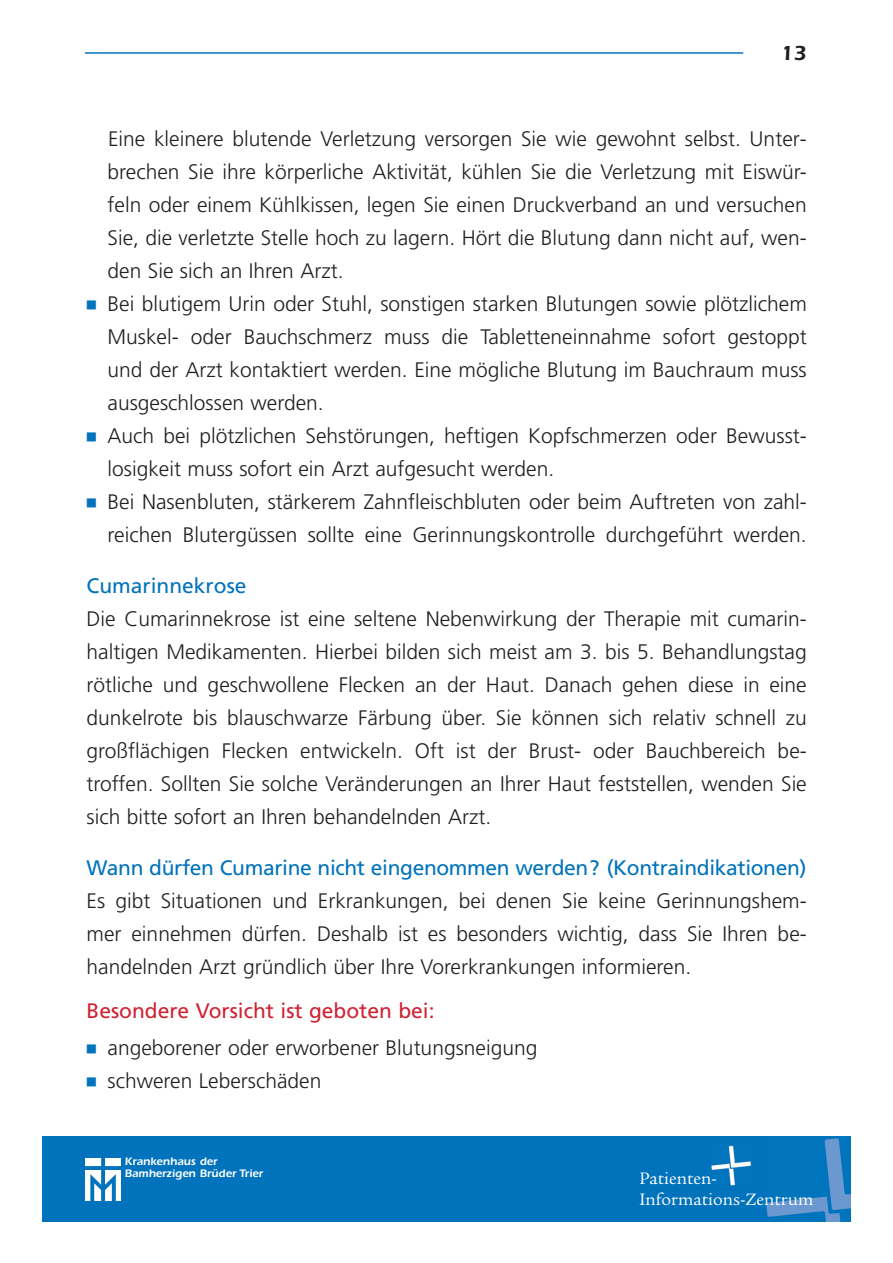
<style>
.page{position:relative;width:893px;height:1263px;background:#fff}
.page>*{position:absolute;margin:0;border:0;box-sizing:border-box;transform-origin:0 0}
.t1{font:300 21px/33px "Frutiger";color:#231f20}
.t2{font:21px "Frutiger";letter-spacing:-.015em;color:#0073bc}
.t3{font:21px "Frutiger";color:#d12233}
.t4{font:600 21px "Itc Eras";color:#231f20}
.t5{font:18px/21.6px "Legacy Ser ITC";color:#fff}
.t6{font:600 11.25px/12px "Itc Eras";color:#fff}
</style>
<div class="page">
<hr style="left:85px;top:52px;width:658px;height:2px;background:#0073bc">
<div style="left:43px;top:1137px;width:807px;height:85px;background:#0073bc"></div>
<img style="left:85px;top:1158px;width:35px;height:43px">
<img style="left:711px;top:1145px;width:39px;height:41px">
<img style="left:766px;top:1138px;width:84px;height:84px">
<p class="t4" style="left:780px;top:46px;width:27px">13</p>
<p class="t1" style="left:108px;top:124px;width:700px">Eine kleinere blutende Verletzung versorgen Sie wie gewohnt selbst. Unter&shy;brechen Sie ihre körperliche Aktivität, kühlen Sie die Verletzung mit Eiswür&shy;feln oder einem Kühlkissen, legen Sie einen Druckverband an und versuchen Sie, die verletzte Stelle hoch zu lagern. Hört die Blutung dann nicht auf, wen&shy;den Sie sich an Ihren Arzt.<br>Bei blutigem Urin oder Stuhl, sonstigen starken Blutungen sowie plötzlichem Muskel- oder Bauchschmerz muss die Tabletteneinnahme sofort gestoppt und der Arzt kontaktiert werden. Eine mögliche Blutung im Bauchraum muss ausgeschlossen werden.<br>Auch bei plötzlichen Sehstörungen, heftigen Kopfschmerzen oder Bewusst&shy;losigkeit muss sofort ein Arzt aufgesucht werden.<br>Bei Nasenbluten, stärkerem Zahnfleischbluten oder beim Auftreten von zahl&shy;reichen Blutergüssen sollte eine Gerinnungskontrolle durchgeführt werden.</p>
<p class="t2" style="left:87px;top:578px;width:161px">Cumarinnekrose</p>
<p class="t1" style="left:87px;top:604px;width:721px;text-align:justify">Die Cumarinnekrose ist eine seltene Nebenwirkung der Therapie mit cumarin&shy;haltigen Medikamenten. Hierbei bilden sich meist am 3. bis 5. Behandlungstag rötliche und geschwollene Flecken an der Haut. Danach gehen diese in eine dunkelrote bis blauschwarze Färbung über. Sie können sich relativ schnell zu großflächigen Flecken entwickeln. Oft ist der Brust- oder Bauchbereich be&shy;troffen. Sollten Sie solche Veränderungen an Ihrer Haut feststellen, wenden Sie sich bitte sofort an Ihren behandelnden Arzt.</p>
<p class="t2" style="left:87px;top:860px;width:721px">Wann dürfen Cumarine nicht eingenommen werden? (Kontraindikationen)</p>
<p class="t1" style="left:87px;top:886px;width:721px;text-align:justify">Es gibt Situationen und Erkrankungen, bei denen Sie keine Gerinnungshem&shy;mer einnehmen dürfen. Deshalb ist es besonders wichtig, dass Sie Ihren be&shy;handelnden Arzt gründlich über Ihre Vorerkrankungen informieren.</p>
<p class="t3" style="left:87px;top:1002px;width:349px">Besondere Vorsicht ist geboten bei:</p>
<p class="t1" style="left:108px;top:1033px;width:431px">angeborener oder erworbener Blutungsneigung schweren Leberschäden</p>
<p class="t6" style="left:125px;top:1157px;width:140px">Krankenhaus der<br>Bamherzigen Brüder Trier</p>
<p class="t5" style="left:639px;top:1169px;width:175px">Patienten-<br>Informations-Zentrum</p>
</div>
